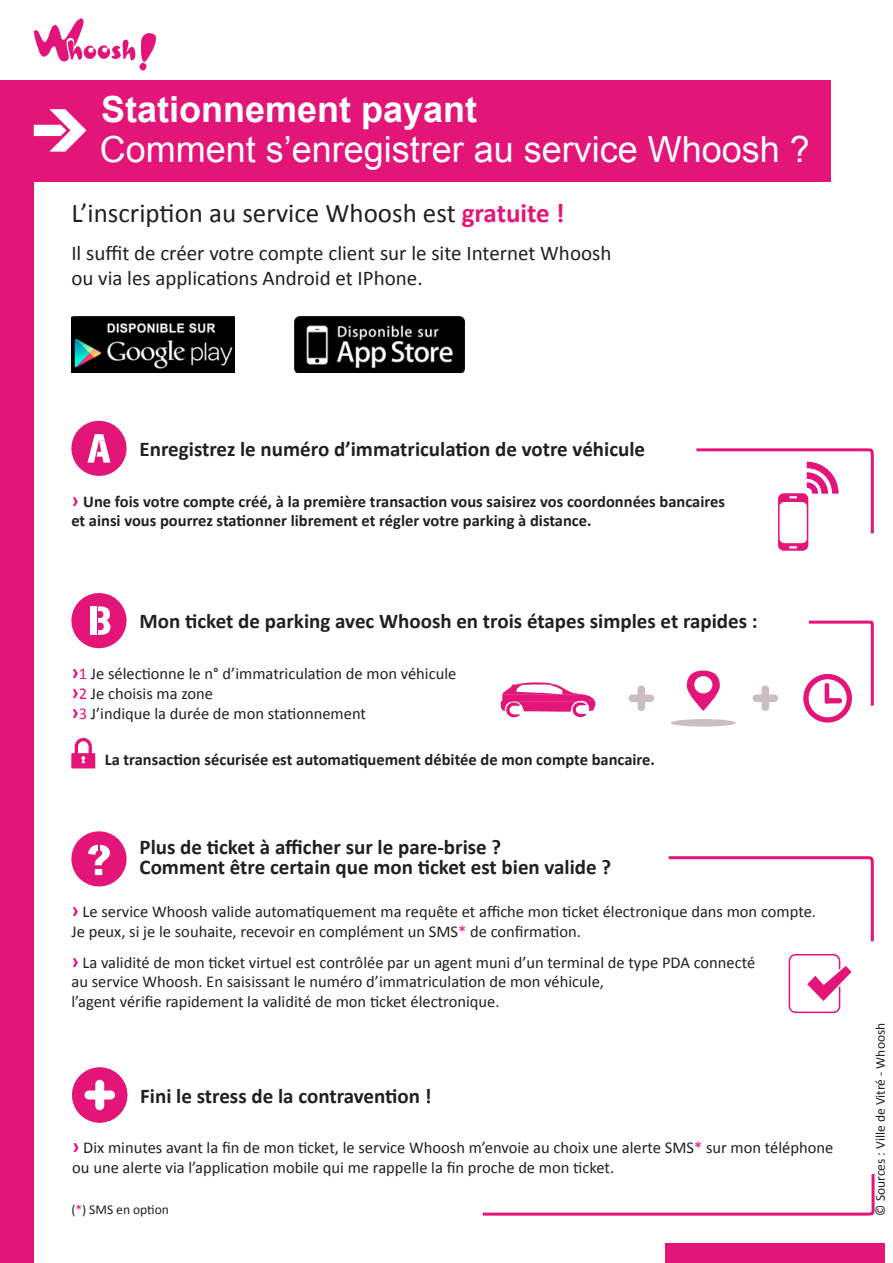
<style>
.page{position:relative;width:893px;height:1263px;background:#fff}
.page>*{position:absolute;margin:0;border:0;box-sizing:border-box;transform-origin:0 0}
.t1{font:36px "Arial";color:#fff}
.t2{font:700 36px "Arial";color:#fff}
.t3{font:27px "Calibri";color:#231f20}
.t4{font:700 21px "Calibri";color:#231f20}
.t5{font:21px "Calibri";color:#231f20}
.t6{font:16.5px/19.8px "Calibri";color:#231f20}
.t7{font:700 16.5px "Calibri";color:#231f20}
.t8{font:13.5px "Calibri";color:#231f20}
.s1{font-weight:700;color:#e31579}
.s2{font-size:21px;color:#ed028c}
.s3{font-weight:700;font-size:21px;color:#ed028c}
.s4{color:#e31579}
.s5{color:#ed028c}
</style>
<div class="page">
<svg style="left:34px;top:18px;width:122px;height:53px"></svg>
<div style="left:21px;top:81px;width:810px;height:101px;background:#e31579"></div>
<div style="left:0;top:81px;width:34px;height:1182px;background:#e31579"></div>
<svg style="left:34px;top:109px;width:52px;height:43px"></svg>
<img style="left:295px;top:317px;width:169px;height:56px">
<img style="left:71px;top:317px;width:163px;height:56px">
<svg style="left:71px;top:421px;width:56px;height:55px"></svg>
<svg style="left:778px;top:493px;width:30px;height:58px"></svg>
<svg style="left:696px;top:448px;width:178px;height:100px"></svg>
<svg style="left:501px;top:682px;width:94px;height:35px"></svg>
<svg style="left:71px;top:738px;width:24px;height:30px"></svg>
<div style="left:671px;top:719px;width:65px;height:8px;background:#ccbcc4;border-radius:50%"></div>
<svg style="left:687px;top:671px;width:33px;height:40px"></svg>
<div style="left:694px;top:676px;width:18px;height:17px;background:#fff;border-radius:50%"></div>
<svg style="left:803px;top:620px;width:71px;height:103px"></svg>
<div style="left:761px;top:685px;width:8px;height:26px;background:#ccbcc4;border-radius:4px"></div>
<div style="left:752px;top:694px;width:26px;height:8px;background:#ccbcc4;border-radius:4px"></div>
<div style="left:638px;top:685px;width:7px;height:26px;background:#ccbcc4;border-radius:4px"></div>
<div style="left:629px;top:694px;width:25px;height:8px;background:#ccbcc4;border-radius:4px"></div>
<svg style="left:71px;top:593px;width:56px;height:55px"></svg>
<svg style="left:668px;top:856px;width:206px;height:86px"></svg>
<div style="left:789px;top:954px;width:51px;height:59px;border:2px solid #e31579;border-radius:6px"></div>
<svg style="left:807px;top:963px;width:45px;height:41px"></svg>
<svg style="left:71px;top:831px;width:56px;height:55px"></svg>
<div style="left:665px;top:1243px;width:220px;height:20px;background:#e31579"></div>
<svg style="left:482px;top:1174px;width:393px;height:42px"></svg>
<svg style="left:72px;top:1067px;width:55px;height:56px"></svg>
<div style="left:84px;top:1090px;width:31px;height:9px;background:#fff;border-radius:4px"></div>
<div style="left:95px;top:1080px;width:9px;height:30px;background:#fff;border-radius:4px"></div>
<p class="t2" style="left:101px;top:85px;width:378px">Stationnement payant</p>
<p class="t1" style="left:100px;top:126px;width:712px">Comment s’enregistrer au service Whoosh ?</p>
<p class="t3" style="left:71px;top:196px;width:495px">L’inscription au service Whoosh est <span class="s1">gratuite !</span></p>
<p class="t5" style="left:71px;top:240px;width:542px">Il suffit de créer votre compte client sur le site Internet Whoosh</p>
<p class="t5" style="left:71px;top:265px;width:353px">ou via les applications Android et IPhone.</p>
<p class="t4" style="left:140px;top:436px;width:507px">Enregistrez le numéro d’immatriculation de votre véhicule</p>
<p class="t7" style="left:71px;top:491px;width:655px"><span class="s2">›</span> Une fois votre compte créé, à la première transaction vous saisirez vos coordonnées bancaires</p>
<p class="t7" style="left:71px;top:510px;width:522px">et ainsi vous pourrez stationner librement et régler votre parking à distance.</p>
<p class="t4" style="left:140px;top:608px;width:620px">Mon ticket de parking avec Whoosh en trois étapes simples et rapides :</p>
<p class="t6" style="left:72px;top:663px;width:386px"><span class="s3">›</span><span class="s4">1</span> Je sélectionne le n° d’immatriculation de mon véhicule</p>
<p class="t6" style="left:72px;top:683px;width:143px"><span class="s3">›</span><span class="s4">2</span> Je choisis ma zone</p>
<p class="t6" style="left:72px;top:703px;width:296px"><span class="s3">›</span><span class="s4">3</span> J’indique la durée de mon stationnement</p>
<p class="t7" style="left:105px;top:749px;width:552px">La transaction sécurisée est automatiquement débitée de mon compte bancaire.</p>
<p class="t4" style="left:140px;top:834px;width:363px">Plus de ticket à afficher sur le pare-brise ?</p>
<p class="t4" style="left:140px;top:853px;width:473px">Comment être certain que mon ticket est bien valide ?</p>
<p class="t6" style="left:72px;top:902px;width:746px"><span class="s3">›</span> Le service Whoosh valide automatiquement ma requête et affiche mon ticket électronique dans mon compte.</p>
<p class="t6" style="left:72px;top:922px;width:511px">Je peux, si je le souhaite, recevoir en complément un SMS<span class="s5">*</span> de confirmation.</p>
<p class="t6" style="left:72px;top:952px;width:685px"><span class="s3">›</span> La validité de mon ticket virtuel est contrôlée par un agent muni d’un terminal de type PDA connecté</p>
<p class="t6" style="left:72px;top:972px;width:534px">au service Whoosh. En saisissant le numéro d’immatriculation de mon véhicule,</p>
<p class="t6" style="left:72px;top:992px;width:430px">l’agent vérifie rapidement la validité de mon ticket électronique.</p>
<p class="t4" style="left:140px;top:1082px;width:293px">Fini le stress de la contravention !</p>
<p class="t6" style="left:72px;top:1138px;width:763px"><span class="s3">›</span> Dix minutes avant la fin de mon ticket, le service Whoosh m’envoie au choix une alerte SMS<span class="s5">*</span> sur mon téléphone ou une alerte via l’application mobile qui me rappelle la fin proche de mon ticket.</p>
<p class="t8" style="left:71px;top:1201px;width:99px">(<span class="s5">*</span>) SMS en option</p>
<p class="t8" style="left:872px;top:1215px;width:194px;rotate:-90deg">© Sources : Ville de Vitré - Whoosh</p>
</div>
